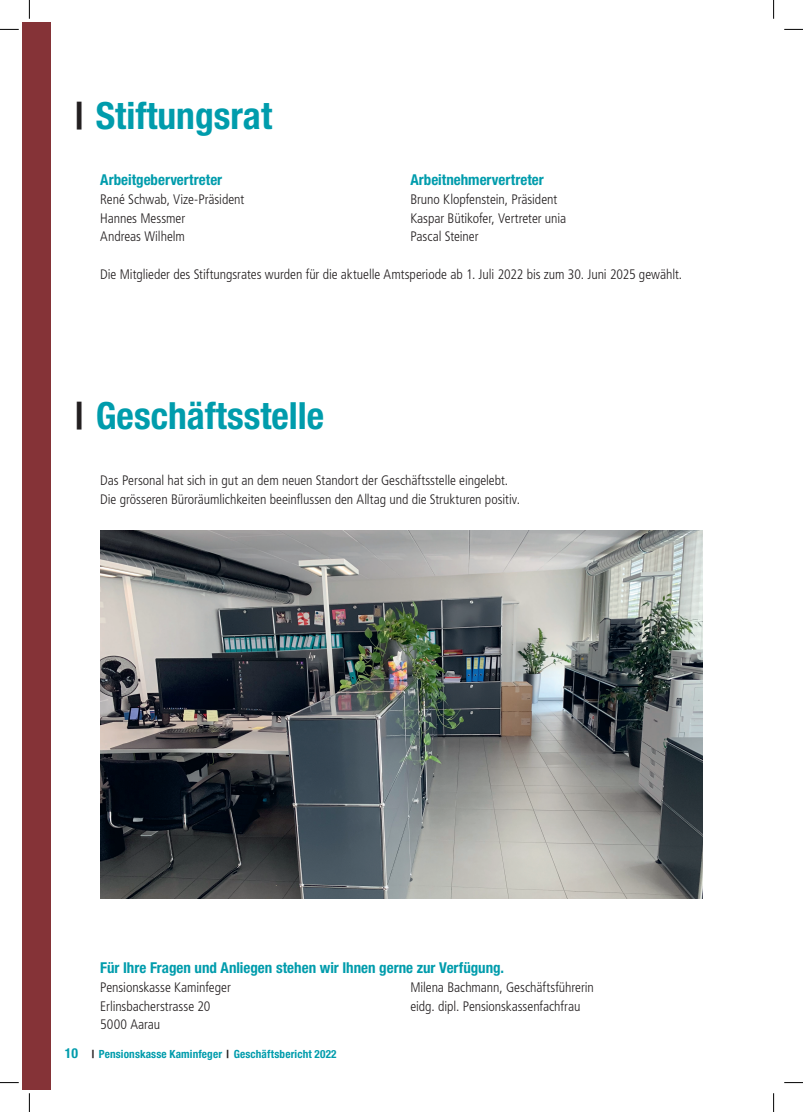
<style>
.page{position:relative;width:803px;height:1112px;background:#fff}
.page>*{position:absolute;margin:0;border:0;box-sizing:border-box;transform-origin:0 0}
.t1{font:700 condensed 37.5px "Helvetica Neue";color:#009cac}
.t2{font:700 condensed 15px "Helvetica Neue";color:#009cac}
.t3{font:300 condensed 13.75px/18.8px "Frutiger LT Pro";letter-spacing:-.005em;color:#231f20}
.t4{font:700 condensed 11.25px "Helvetica Neue";letter-spacing:.01em;color:#009cac}
.s1{color:#231f20}
.s2{font-size:13.75px}
</style>
<div class="page">
<img style="left:100px;top:530px;width:603px;height:367px">
<div style="left:22px;top:22px;width:29px;height:1067px;background:#853337"></div>
<svg style="left:0;top:29px;width:19px;height:1px"></svg>
<svg style="left:784px;top:29px;width:19px;height:1px"></svg>
<svg style="left:0;top:1082px;width:19px;height:1px"></svg>
<svg style="left:784px;top:1082px;width:19px;height:1px"></svg>
<svg style="left:29px;top:0;width:1px;height:19px"></svg>
<svg style="left:29px;top:1093px;width:1px;height:18px"></svg>
<svg style="left:773px;top:0;width:1px;height:19px"></svg>
<svg style="left:773px;top:1093px;width:1px;height:18px"></svg>
<h1 class="t1" style="left:75px;top:93px;width:198px"><span class="s1">|</span> Stiftungsrat</h1>
<p class="t2" style="left:100px;top:170px;width:124px">Arbeitgebervertreter</p>
<p class="t3" style="left:100px;top:190px;width:146px">René Schwab, Vize-Präsident<br>Hannes Messmer<br>Andreas Wilhelm</p>
<p class="t2" style="left:410px;top:170px;width:135px">Arbeitnehmervertreter</p>
<p class="t3" style="left:410px;top:190px;width:157px">Bruno Klopfenstein, Präsident<br>Kaspar Bütikofer, Vertreter unia<br>Pascal Steiner</p>
<p class="t3" style="left:100px;top:265px;width:583px">Die Mitglieder des Stiftungsrates wurden für die aktuelle Amtsperiode ab 1. Juli 2022 bis zum 30. Juni 2025 gewählt.</p>
<h1 class="t1" style="left:75px;top:393px;width:251px"><span class="s1">|</span> Geschäftsstelle</h1>
<p class="t3" style="left:100px;top:471px;width:421px">Das Personal hat sich in gut an dem neuen Standort der Geschäftsstelle eingelebt.<br>Die grösseren Büroräumlichkeiten beeinflussen den Alltag und die Strukturen positiv.</p>
<p class="t2" style="left:100px;top:958px;width:405px">Für Ihre Fragen und Anliegen stehen wir Ihnen gerne zur Verfügung.</p>
<p class="t3" style="left:100px;top:977px;width:132px">Pensionskasse Kaminfeger<br>Erlinsbacherstrasse 20<br>5000 Aarau</p>
<p class="t3" style="left:410px;top:977px;width:185px">Milena Bachmann, Geschäftsführerin eidg. dipl. Pensionskassenfachfrau</p>
<p class="t4" style="left:65px;top:1046px;width:273px"><span class="s2">10</span> <span class="s1">|</span> Pensionskasse Kaminfeger <span class="s1">|</span> Geschäftsbericht 2022</p>
</div>
